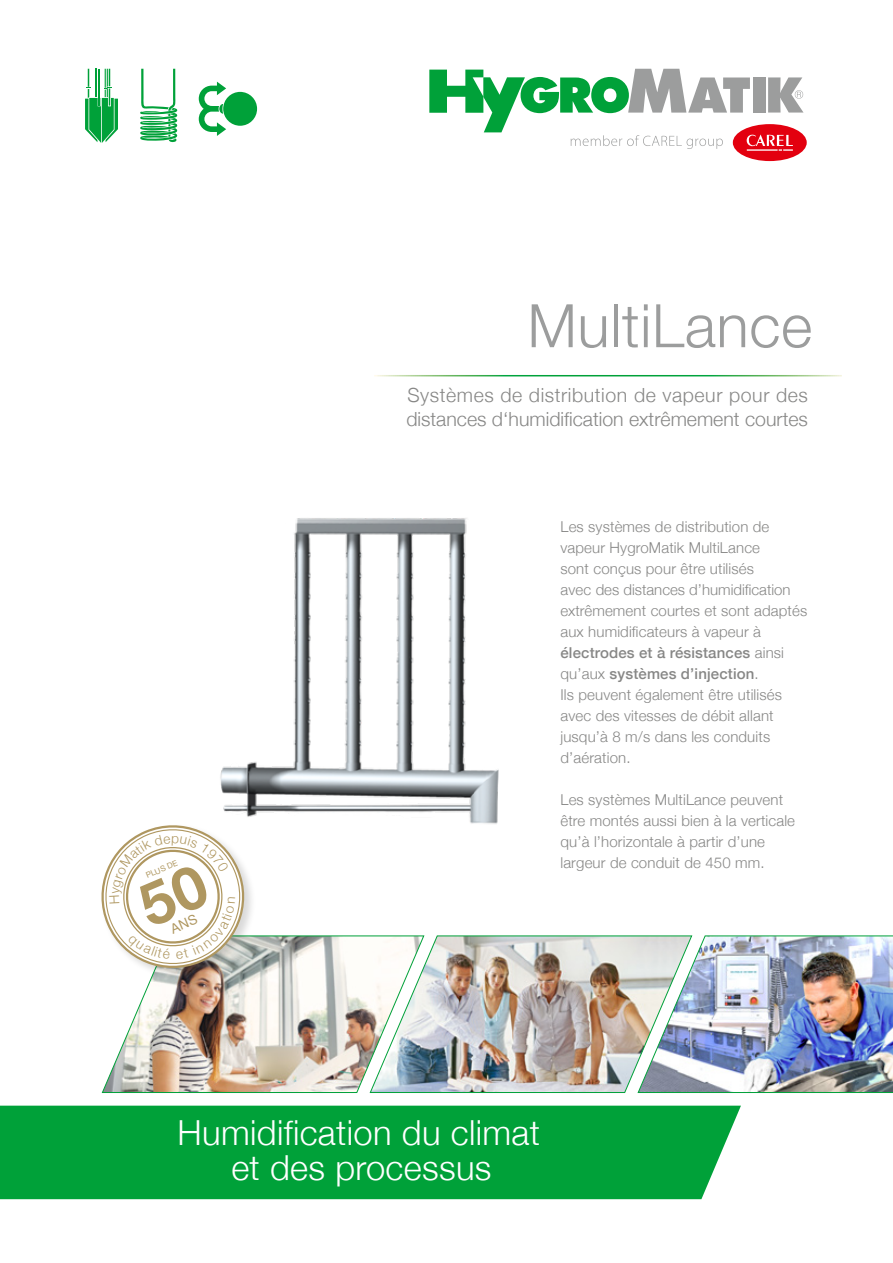
<style>
.page{position:relative;width:893px;height:1263px;background:#fff}
.page>*{position:absolute;margin:0;border:0;box-sizing:border-box;transform-origin:0 0}
.t1{font:300 60px "Helvetica Neue";letter-spacing:.01em;color:#9c9d9d}
.t2{font:300 34.5px/34.5px "Helvetica Neue";letter-spacing:.01em;color:#fff;text-align:center}
.t3{font:300 19.5px/24px "Helvetica Neue";color:#878786}
.t4{font:300 15px/21px "Helvetica Neue";letter-spacing:.01em;color:#878786}
.t5{font:7.95px "Helvetica Neue";color:#af9760}
.s1{font-weight:500}
</style>
<div class="page">
<div style="left:223px;top:92px;width:34px;height:34px;background:#00a139;border-radius:50%"></div>
<svg style="left:199px;top:82px;width:27px;height:54px"></svg>
<img style="left:101px;top:935px;width:268px;height:158px">
<img style="left:369px;top:935px;width:268px;height:158px">
<img style="left:637px;top:935px;width:256px;height:158px">
<svg style="left:85px;top:69px;width:33px;height:74px"></svg>
<svg style="left:140px;top:69px;width:38px;height:74px"></svg>
<div style="left:733px;top:124px;width:74px;height:37px;background:#e3000f;border-radius:50%"></div>
<svg style="left:429px;top:69px;width:374px;height:82px"></svg>
<div style="left:0;top:1106px;width:741px;height:93px;background:#00a139"></div>
<img style="left:220px;top:518px;width:279px;height:306px">
<div style="left:100px;top:823px;width:156px;height:157px;background:#000;opacity:.15"></div>
<svg style="left:100px;top:814px;width:153px;height:165px"></svg>
<h1 class="t1" style="left:527px;top:277px;width:286px">MultiLance</h1>
<p class="t5" style="left:144px;top:871px;width:35px;rotate:-23deg">PLUS DE</p>
<h3 class="t3" style="left:406px;top:382px;width:403px">Systèmes de distribution de vapeur pour des distances d‘humidification extrêmement courtes</h3>
<p class="t4" style="left:560px;top:515px;width:248px">Les systèmes de distribution de vapeur HygroMatik MultiLance<br>sont conçus pour être utilisés<br>avec des distances d’humidification extrêmement courtes et sont adaptés aux humidificateurs à vapeur à <span class="s1">électrodes et à résistances</span> ainsi qu’aux <span class="s1">systèmes d’injection</span>.<br>Ils peuvent également être utilisés avec des vitesses de débit allant jusqu’à 8 m/s dans les conduits d’aération.</p>
<p class="t4" style="left:560px;top:788px;width:236px">Les systèmes MultiLance peuvent être montés aussi bien à la verticale qu’à l’horizontale à partir d’une largeur de conduit de 450 mm.</p>
<h2 class="t2" style="left:178px;top:1113px;width:364px">Humidification du climat et des processus</h2>
</div>
